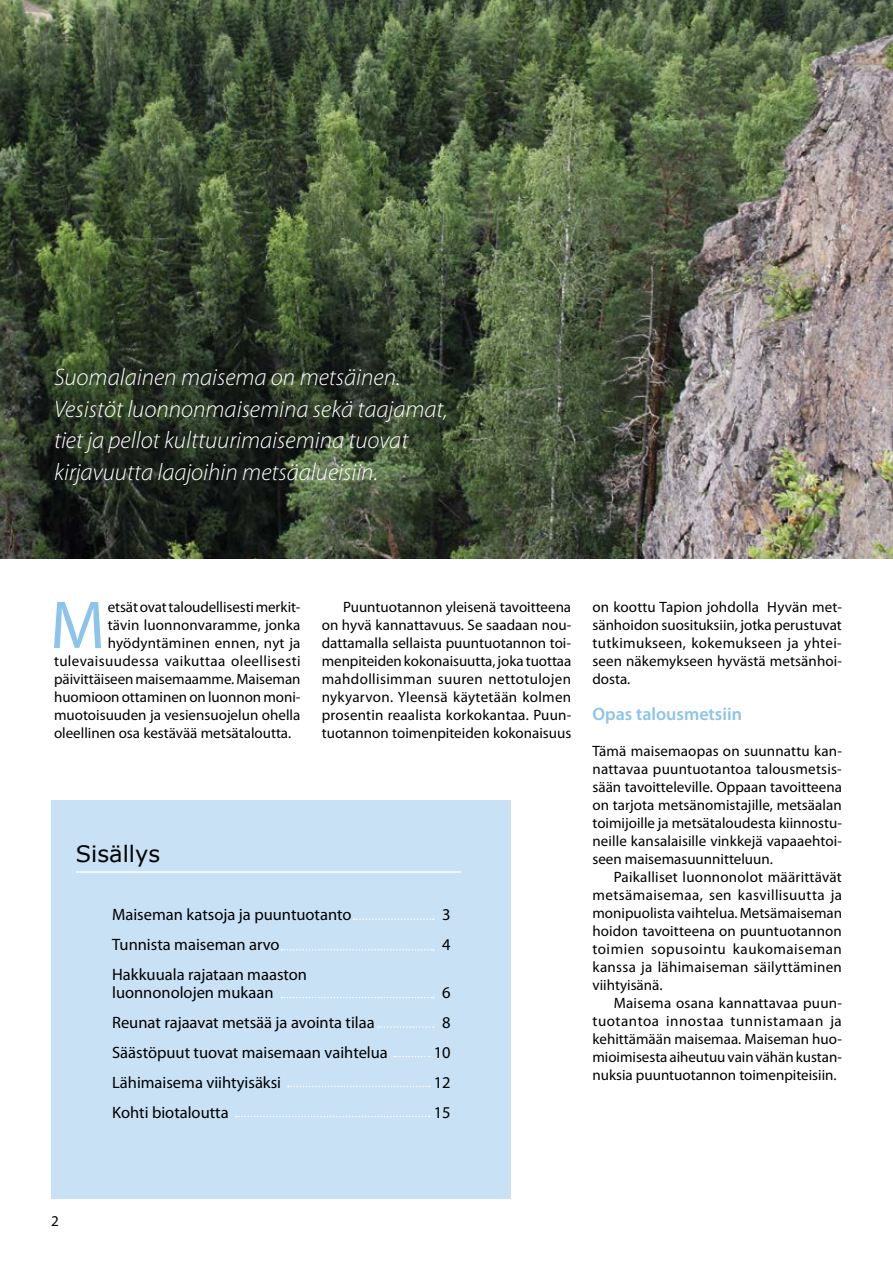
<style>
.page{position:relative;width:893px;height:1263px;background:#fff}
.page>*{position:absolute;margin:0;border:0;box-sizing:border-box;transform-origin:0 0}
.t1{font:68.4px "Myriad Pro";color:#8dc4eb}
.t2{font:italic 300 24px/31.5px "Myriad Pro";color:#fff}
.t3{font:22.5px "Verdana";color:#000}
.t4{font:600 18px "Myriad Pro";color:#8dc4eb}
.t5{font:16.5px/18px "Myriad Pro";color:#000}
.t6{font:15px/18px "Myriad Pro";color:#000;text-align:justify}
.t7{font:15px "Myriad Pro";letter-spacing:.025em;color:#000}
</style>
<div class="page">
<div style="left:51px;top:800px;width:459px;height:399px;background:#c8e1f5"></div>
<img style="left:0;top:0;width:893px;height:559px">
<svg style="left:354px;top:918px;width:80px;height:2px"></svg>
<svg style="left:281px;top:949px;width:153px;height:1px"></svg>
<svg style="left:281px;top:997px;width:153px;height:1px"></svg>
<svg style="left:378px;top:1026px;width:56px;height:2px"></svg>
<svg style="left:394px;top:1056px;width:36px;height:1px"></svg>
<svg style="left:288px;top:1086px;width:142px;height:1px"></svg>
<svg style="left:236px;top:1116px;width:194px;height:1px"></svg>
<hr style="left:76px;top:871px;width:385px;height:2px;background:#fff">
<h2 class="t2" style="left:54px;top:362px;width:395px">Suomalainen maisema on metsäinen.<br>Vesistöt luonnonmaisemina sekä taajamat, tiet ja pellot kulttuurimaisemina tuovat kirjavuutta laajoihin metsäalueisiin.</h2>
<h1 class="t1" style="left:50px;top:588px;width:57px">M</h1>
<p class="t6" style="left:108px;top:598px;width:194px">etsät ovat taloudellisesti merkit-</p>
<p class="t6" style="left:322px;top:598px;width:251px;text-indent:21px">Puuntuotannon yleisenä tavoitteena on hyvä kannattavuus. Se saadaan nou&shy;dattamalla sellaista puuntuotannon toi&shy;menpiteiden kokonaisuutta, joka tuottaa mahdollisimman suuren nettotulojen nykyarvon. Yleensä käytetään kolmen prosentin reaalista korkokantaa. Puun&shy;tuotannon toimenpiteiden kokonaisuus</p>
<p class="t6" style="left:592px;top:598px;width:251px">on koottu Tapion johdolla Hyvän met&shy;sänhoidon suosituksiin, jotka perustuvat tutkimukseen, kokemukseen ja yhtei&shy;seen näkemykseen hyvästä metsänhoi&shy;dosta.</p>
<p class="t6" style="left:108px;top:616px;width:194px">tävin luonnonvaramme, jonka</p>
<p class="t6" style="left:108px;top:634px;width:194px">hyödyntäminen ennen, nyt ja</p>
<p class="t7" style="left:54px;top:653px;width:248px">tulevaisuudessa vaikuttaa oleellisesti</p>
<p class="t6" style="left:54px;top:670px;width:248px">päivittäiseen maisemaamme. Maiseman</p>
<p class="t6" style="left:54px;top:688px;width:248px">huomioon ottaminen on luonnon moni-</p>
<p class="t6" style="left:54px;top:706px;width:248px">muotoisuuden ja vesiensuojelun ohella</p>
<p class="t6" style="left:54px;top:724px;width:239px">oleellinen osa kestävää metsätaloutta.</p>
<p class="t4" style="left:592px;top:704px;width:151px">Opas talousmetsiin</p>
<p class="t6" style="left:592px;top:742px;width:251px">Tämä maisemaopas on suunnattu kan&shy;nattavaa puuntuotantoa talousmetsis&shy;sään tavoitteleville. Oppaan tavoitteena on tarjota metsänomistajille, metsäalan toimijoille ja metsätaloudesta kiinnostu&shy;neille kansalaisille vinkkejä vapaaehtoi&shy;seen maisemasuunnitteluun.</p>
<p class="t6" style="left:592px;top:868px;width:251px;text-indent:21px">Paikalliset luonnonolot määrittävät metsämaisemaa, sen kasvillisuutta ja monipuolista vaihtelua. Metsämaiseman hoidon tavoitteena on puuntuotannon toimien sopusointu kaukomaiseman kanssa ja lähimaiseman säilyttäminen viihtyisänä.</p>
<p class="t6" style="left:592px;top:994px;width:251px;text-indent:21px">Maisema osana kannattavaa puun&shy;tuotantoa innostaa tunnistamaan ja kehittämään maisemaa. Maiseman huo&shy;mioimisesta aiheutuu vain vähän kustan&shy;nuksia puuntuotannon toimenpiteisiin.</p>
<h3 class="t3" style="left:76px;top:839px;width:86px">Sisällys</h3>
<p class="t5" style="left:112px;top:906px;width:241px">Maiseman katsoja ja puuntuotanto</p>
<p class="t5" style="left:442px;top:906px;width:10px">3</p>
<p class="t5" style="left:112px;top:936px;width:169px">Tunnista maiseman arvo</p>
<p class="t5" style="left:442px;top:936px;width:10px">4</p>
<p class="t5" style="left:112px;top:966px;width:196px">Hakkuuala rajataan maaston luonnonolojen mukaan</p>
<p class="t5" style="left:442px;top:984px;width:10px">6</p>
<p class="t5" style="left:112px;top:1014px;width:264px">Reunat rajaavat metsää ja avointa tilaa</p>
<p class="t5" style="left:442px;top:1014px;width:10px">8</p>
<p class="t5" style="left:112px;top:1044px;width:277px">Säästöpuut tuovat maisemaan vaihtelua</p>
<p class="t5" style="left:434px;top:1044px;width:18px">10</p>
<p class="t5" style="left:112px;top:1074px;width:170px">Lähimaisema viihtyisäksi</p>
<p class="t5" style="left:434px;top:1074px;width:18px">12</p>
<p class="t5" style="left:112px;top:1104px;width:118px">Kohti biotaloutta</p>
<p class="t5" style="left:434px;top:1104px;width:18px">15</p>
<p class="t6" style="left:51px;top:1213px;width:9px">2</p>
</div>
